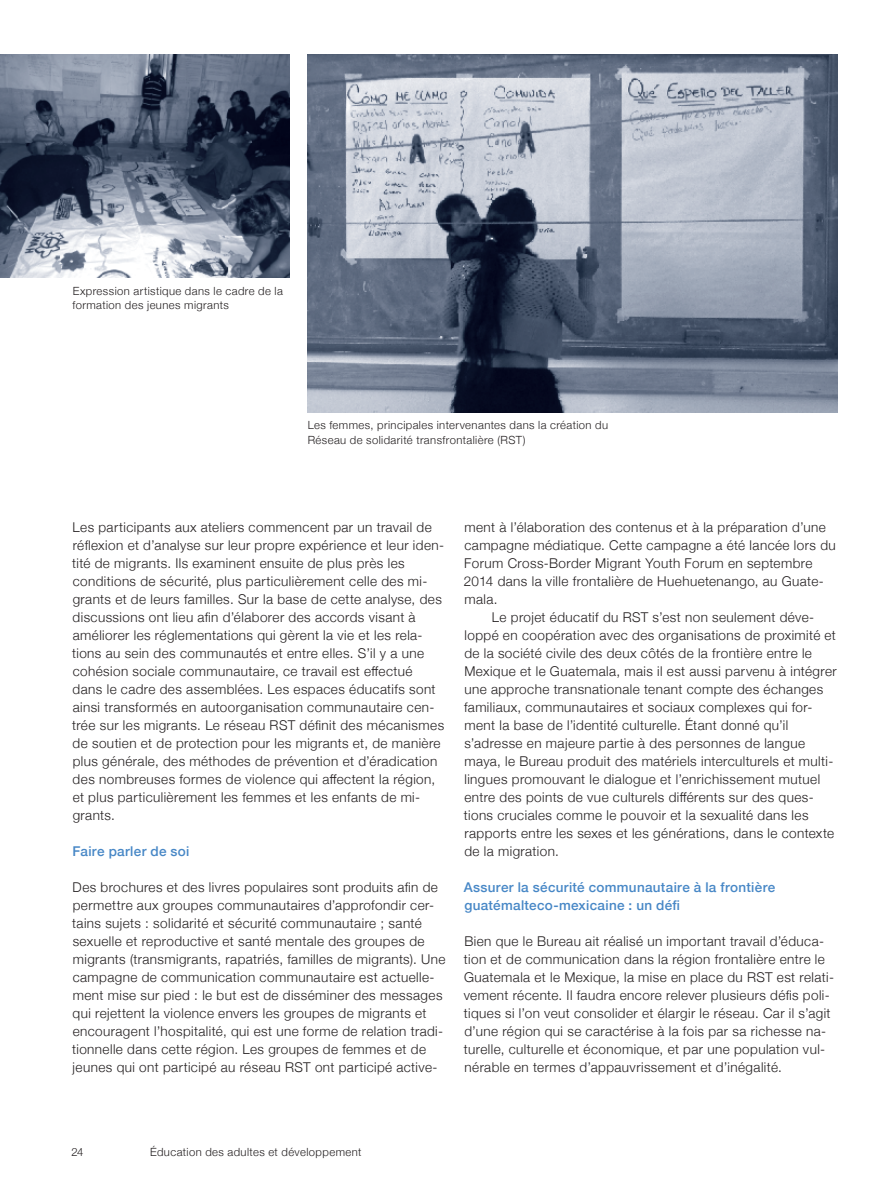
<style>
.page{position:relative;width:893px;height:1191px;background:#fff}
.page>*{position:absolute;margin:0;border:0;box-sizing:border-box;transform-origin:0 0}
.t1{font:300 13.5px/18px "Helvetica Neue";letter-spacing:.03em;color:#231f20}
.t2{font:500 13.5px/18px "Helvetica Neue";letter-spacing:.02em;color:#4787c6}
.t3{font:300 11.25px/14.4px "Helvetica Neue";letter-spacing:.04em;color:#231f20}
</style>
<div class="page">
<img style="left:0;top:54px;width:289px;height:223px">
<img style="left:307px;top:54px;width:531px;height:358px">
<p class="t3" style="left:73px;top:283px;width:212px">Expression artistique dans le cadre de la formation des jeunes migrants</p>
<p class="t3" style="left:308px;top:417px;width:302px">Les femmes, principales intervenantes dans la création du<br>Réseau de solidarité transfrontalière (RST)</p>
<p class="t1" style="left:72px;top:517px;width:373px">Les participants aux ateliers commencent par un travail de réflexion et d’analyse sur leur propre expérience et leur iden&shy;tité de migrants. Ils examinent ensuite de plus près les conditions de sécurité, plus particulièrement celle des mi&shy;grants et de leurs familles. Sur la base de cette analyse, des discussions ont lieu afin d’élaborer des accords visant à améliorer les réglementations qui gèrent la vie et les rela&shy;tions au sein des communautés et entre elles. S’il y a une cohésion sociale communautaire, ce travail est effectué dans le cadre des assemblées. Les espaces éducatifs sont ainsi transformés en autoorganisation communautaire cen&shy;trée sur les migrants. Le réseau RST définit des mécanismes de soutien et de protection pour les migrants et, de manière plus générale, des méthodes de prévention et d’éradication des nombreuses formes de violence qui affectent la région, et plus particulièrement les femmes et les enfants de mi&shy;grants.</p>
<p class="t2" style="left:73px;top:841px;width:118px">Faire parler de soi</p>
<p class="t1" style="left:72px;top:877px;width:375px">Des brochures et des livres populaires sont produits afin de permettre aux groupes communautaires d’approfondir cer&shy;tains sujets : solidarité et sécurité communautaire ; santé sexuelle et reproductive et santé mentale des groupes de migrants (transmigrants, rapatriés, familles de migrants). Une campagne de communication communautaire est actuelle&shy;ment mise sur pied : le but est de disséminer des messages qui rejettent la violence envers les groupes de migrants et encouragent l’hospitalité, qui est une forme de relation tradi&shy;tionnelle dans cette région. Les groupes de femmes et de jeunes qui ont participé au réseau RST ont participé active-</p>
<p class="t1" style="left:464px;top:517px;width:363px">ment à l’élaboration des contenus et à la préparation d’une</p>
<p class="t1" style="left:464px;top:535px;width:373px">campagne médiatique. Cette campagne a été lancée lors du</p>
<p class="t1" style="left:464px;top:553px;width:350px">Forum Cross-Border Migrant Youth Forum en septembre</p>
<p class="t1" style="left:464px;top:571px;width:361px">2014 dans la ville frontalière de Huehuetenango, au Guate-</p>
<p class="t1" style="left:464px;top:589px;width:35px">mala.</p>
<p class="t1" style="left:492px;top:607px;width:324px">Le projet éducatif du RST s’est non seulement déve-</p>
<p class="t1" style="left:464px;top:625px;width:373px">loppé en coopération avec des organisations de proximité et</p>
<p class="t1" style="left:464px;top:643px;width:349px">de la société civile des deux côtés de la frontière entre le</p>
<p class="t1" style="left:464px;top:661px;width:374px">Mexique et le Guatemala, mais il est aussi parvenu à intégrer</p>
<p class="t1" style="left:464px;top:679px;width:360px">une approche transnationale tenant compte des échanges</p>
<p class="t1" style="left:464px;top:697px;width:350px">familiaux, communautaires et sociaux complexes qui for-</p>
<p class="t1" style="left:464px;top:715px;width:325px">ment la base de l’identité culturelle. Étant donné qu’il</p>
<p class="t1" style="left:464px;top:733px;width:342px">s’adresse en majeure partie à des personnes de langue</p>
<p class="t1" style="left:464px;top:751px;width:370px">maya, le Bureau produit des matériels interculturels et multi-</p>
<p class="t1" style="left:464px;top:769px;width:357px">lingues promouvant le dialogue et l’enrichissement mutuel</p>
<p class="t1" style="left:464px;top:787px;width:351px">entre des points de vue culturels différents sur des ques-</p>
<p class="t1" style="left:464px;top:805px;width:346px">tions cruciales comme le pouvoir et la sexualité dans les</p>
<p class="t1" style="left:464px;top:823px;width:371px">rapports entre les sexes et les générations, dans le contexte</p>
<p class="t1" style="left:464px;top:841px;width:96px">de la migration.</p>
<p class="t2" style="left:464px;top:877px;width:313px">Assurer la sécurité communautaire à la frontière guatémalteco-mexicaine : un défi</p>
<p class="t1" style="left:464px;top:931px;width:372px">Bien que le Bureau ait réalisé un important travail d’éduca&shy;tion et de communication dans la région frontalière entre le Guatemala et le Mexique, la mise en place du RST est relati&shy;vement récente. Il faudra encore relever plusieurs défis poli&shy;tiques si l’on veut consolider et élargir le réseau. Car il s’agit d’une région qui se caractérise à la fois par sa richesse na&shy;turelle, culturelle et économique, et par une population vul&shy;nérable en termes d’appauvrissement et d’inégalité.</p>
<p class="t3" style="left:71px;top:1144px;width:14px">24</p>
<p class="t3" style="left:150px;top:1144px;width:213px">Éducation des adultes et développement</p>
</div>
